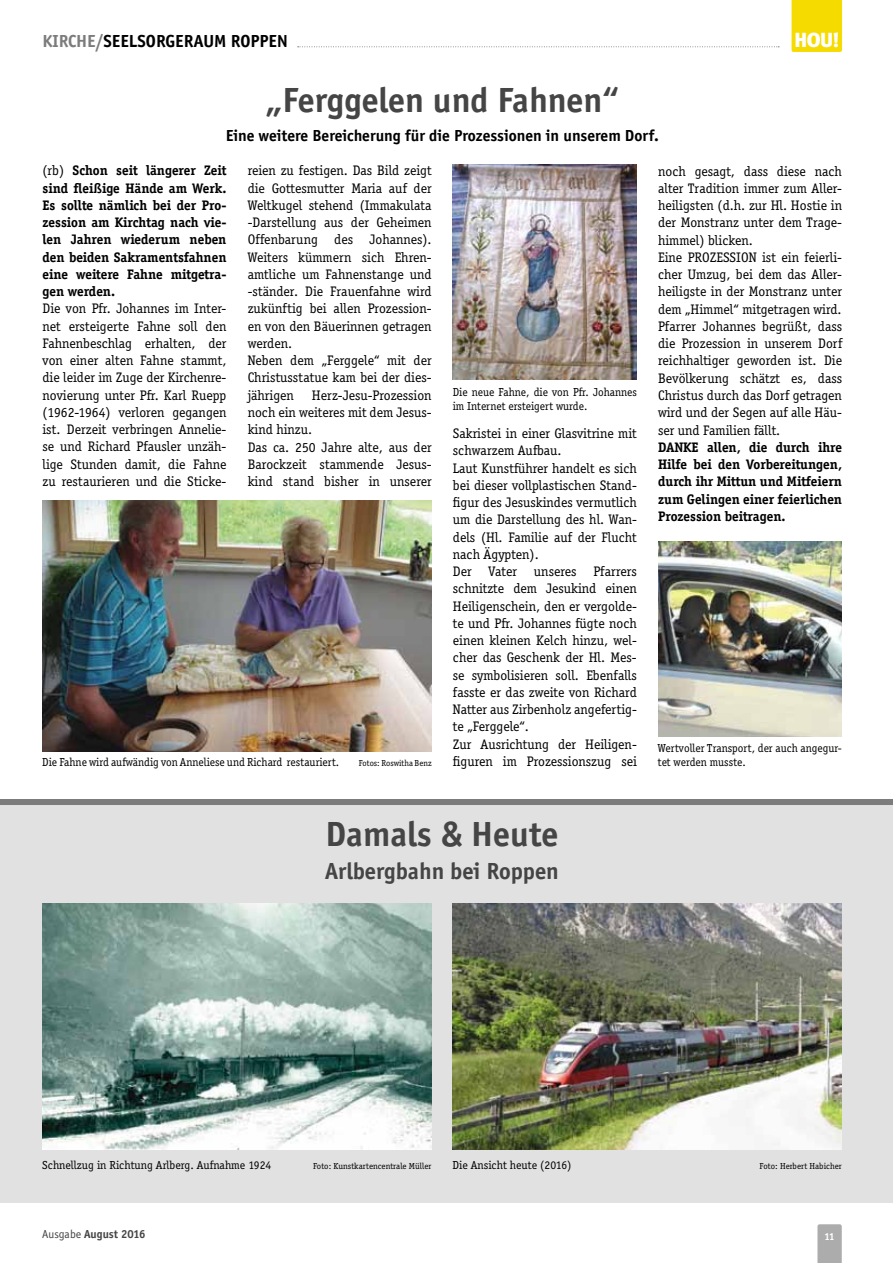
<style>
.page{position:relative;width:893px;height:1263px;background:#fff}
.page>*{position:absolute;margin:0;border:0;box-sizing:border-box;transform-origin:0 0}
.t1{font:700 36px "Officina Sans";color:#454545}
.t2{font:700 24px "Officina Sans";color:#454545}
.t3{font:900 20.4px "Meta Plus";color:#fff}
.t4{font:700 18px "Officina Sans";color:#000}
.t5{font:700 16.5px "Officina Sans";color:#000}
.t6{font:14.25px/17.2px "Officina Serif";color:#000}
.t7{font:700 14.25px/17.2px "Officina Serif";color:#000;text-align:justify}
.t8{font:12px/14.2px "Officina Serif";color:#000}
.t9{font:700 12px "Officina Sans";color:#454545}
.t10{font:700 10.5px "Officina Sans";color:#fff}
.t11{font:9px "Officina Serif";color:#000}
.s1{color:#7c7c7c}
.s2{font-weight:400}
</style>
<div class="page">
<svg style="left:817px;top:1224px;width:25px;height:39px"></svg>
<div style="left:792px;top:0;width:50px;height:52px;background:#f6db00"></div>
<svg style="left:298px;top:46px;width:481px;height:1px"></svg>
<div style="left:0;top:799px;width:893px;height:404px;background:#e1e1e1"></div>
<img style="left:42px;top:903px;width:389px;height:247px">
<img style="left:453px;top:903px;width:389px;height:247px">
<div style="left:0;top:799px;width:893px;height:6px;background:#7c7c7c"></div>
<img style="left:43px;top:500px;width:389px;height:251px">
<img style="left:658px;top:542px;width:184px;height:194px">
<img style="left:453px;top:165px;width:184px;height:215px">
<p class="t4" style="left:43px;top:30px;width:247px"><span class="s1">KIRCHE/</span>SEELSORGERAUM ROPPEN</p>
<h3 class="t3" style="left:794px;top:28px;width:47px">HOU!</h3>
<h1 class="t1" style="left:265px;top:78px;width:356px">„Ferggelen und Fahnen“</h1>
<p class="t5" style="left:226px;top:125px;width:435px">Eine weitere Bereicherung für die Prozessionen in unserem Dorf.</p>
<p class="t7" style="left:43px;top:162px;width:185px"><span class="s2">(rb)</span> Schon seit längerer Zeit sind fleißige Hände am Werk.<br>Es sollte nämlich bei der Pro&shy;zession am Kirchtag nach vie&shy;len Jahren wiederum neben den beiden Sakramentsfahnen eine weitere Fahne mitgetra&shy;gen werden.</p>
<p class="t6" style="left:43px;top:300px;width:185px;text-align:justify">Die von Pfr. Johannes im Inter&shy;net ersteigerte Fahne soll den Fahnenbeschlag erhalten, der von einer alten Fahne stammt, die leider im Zuge der Kirchenre&shy;novierung unter Pfr. Karl Ruepp (1962-1964) verloren gegangen ist. Derzeit verbringen Annelie&shy;se und Richard Pfausler unzäh&shy;lige Stunden damit, die Fahne zu restaurieren und die Sticke-</p>
<p class="t6" style="left:248px;top:162px;width:185px">reien zu festigen. Das Bild zeigt die Gottesmutter Maria auf der<br>Weltkugel stehend (Immakulata -Darstellung aus der Geheimen<br>Offenbarung des Johannes).<br>Weiters kümmern sich Ehren&shy;amtliche um Fahnenstange und -ständer. Die Frauenfahne wird zukünftig bei allen Prozession&shy;en von den Bäuerinnen getragen werden.<br>Neben dem „Ferggele“ mit der<br>Christusstatue kam bei der dies&shy;jährigen</p>
<p class="t6" style="left:248px;top:387px;width:185px;text-indent:64px">Herz-Jesu-Prozession noch ein weiteres mit dem Jesus&shy;kind hinzu.<br>Das ca. 250 Jahre alte, aus der<br>Barockzeit stammende Jesus&shy;kind stand bisher in unserer</p>
<p class="t8" style="left:42px;top:755px;width:298px">Die Fahne wird aufwändig von Anneliese und Richard restauriert.</p>
<p class="t11" style="left:359px;top:758px;width:74px">Fotos: Roswitha Benz</p>
<p class="t8" style="left:453px;top:385px;width:186px">Die neue Fahne, die von Pfr. Johannes im Internet ersteigert wurde.</p>
<p class="t6" style="left:453px;top:425px;width:185px">Sakristei in einer Glasvitrine mit schwarzem Aufbau.<br>Laut Kunstführer handelt es sich bei dieser vollplastischen Stand&shy;figur des Jesuskindes vermutlich um die Darstellung des hl. Wan&shy;dels (Hl. Familie auf der Flucht nach Ägypten).<br>Der Vater unseres Pfarrers schnitzte dem Jesukind einen<br>Heiligenschein, den er vergolde&shy;te und Pfr. Johannes fügte noch einen kleinen Kelch hinzu, wel&shy;cher das Geschenk der Hl. Mes&shy;se symbolisieren soll. Ebenfalls fasste er das zweite von Richard<br>Natter aus Zirbenholz angefertig&shy;te „Ferggele“.<br>Zur Ausrichtung der Heiligen&shy;figuren im Prozessionszug sei</p>
<h1 class="t1" style="left:326px;top:813px;width:234px">Damals &amp; Heute</h1>
<h2 class="t2" style="left:325px;top:857px;width:235px">Arlbergbahn bei Roppen</h2>
<p class="t6" style="left:658px;top:162px;width:185px">noch gesagt, dass diese nach alter Tradition immer zum Aller&shy;heiligsten (d.h. zur Hl. Hostie in der Monstranz unter dem Trage&shy;himmel) blicken.<br>Eine PROZESSION ist ein feierli&shy;cher Umzug, bei dem das Aller&shy;heiligste in der Monstranz unter dem „Himmel“ mitgetragen wird.<br>Pfarrer Johannes begrüßt, dass die Prozession in unserem Dorf reichhaltiger geworden ist. Die<br>Bevölkerung schätzt es, dass<br>Christus durch das Dorf getragen wird und der Segen auf alle Häu&shy;ser und Familien fällt.</p>
<p class="t7" style="left:658px;top:438px;width:185px">DANKE allen, die durch ihre Hilfe bei den Vorbereitungen, durch ihr Mittun und Mitfeiern zum Gelingen einer feierlichen Prozession beitragen.</p>
<p class="t8" style="left:658px;top:741px;width:186px">Wertvoller Transport, der auch angegur&shy;tet werden musste.</p>
<p class="t8" style="left:42px;top:1158px;width:231px">Schnellzug in Richtung Arlberg. Aufnahme 1924</p>
<p class="t11" style="left:313px;top:1161px;width:120px">Foto: Kunstkartencentrale Müller</p>
<p class="t8" style="left:453px;top:1158px;width:120px">Die Ansicht heute (2016)</p>
<p class="t11" style="left:759px;top:1161px;width:84px">Foto: Herbert Habicher</p>
<p class="t9" style="left:42px;top:1227px;width:105px"><span class="s2">Ausgabe</span> August 2016</p>
<p class="t10" style="left:824px;top:1230px;width:12px">11</p>
</div>
